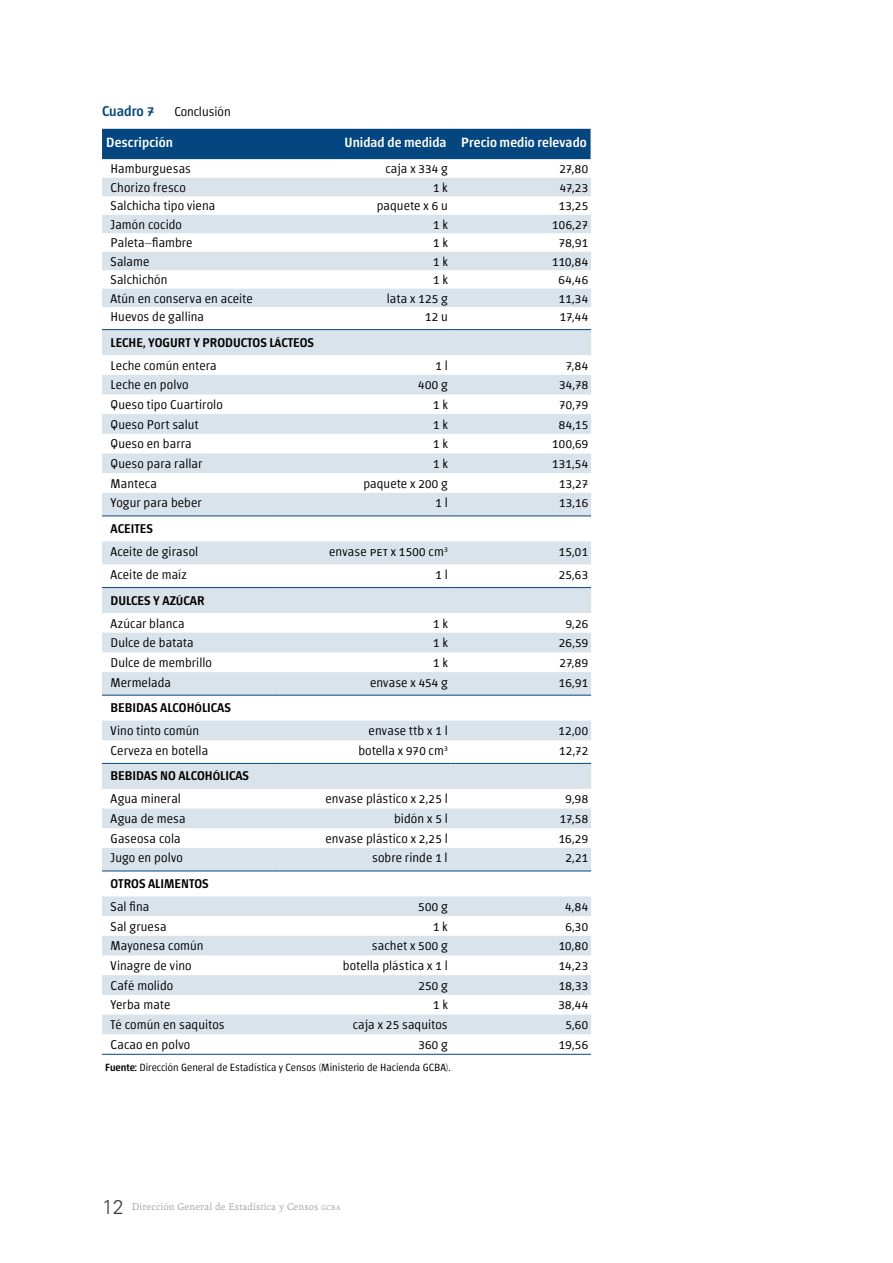
<style>
.page{position:relative;width:893px;height:1263px;background:#fff}
.page>*{position:absolute;margin:0;border:0;box-sizing:border-box;transform-origin:0 0}
.t1{font:500 14.25px "Chaco";color:#044780}
.t2{font:500 13.5px "Chaco";letter-spacing:.005em;color:#fff}
.t3{font:300 12.75px "Chaco";letter-spacing:.015em;color:#000}
.t4{font:500 12.75px "Chaco";color:#000}
.t5{font:300 10.5px "Chaco";color:#000}
.t6{font:10.5px "Andralis ND Os F";letter-spacing:.02em;color:#a8a8a7}
.s1{font-weight:500}
.s2{font-family:"Zurich BT";font-weight:300;font-size:19.5px;color:#3c3c3b}
.s3{font-size:7.35px}
</style>
<div class="page">
<div style="left:102px;top:129px;width:489px;height:30px;background:#044780"></div>
<svg style="left:102px;top:178px;width:489px;height:856px;fill:#dce5ed"></svg>
<hr style="left:102px;top:1054px;width:170px;height:1px;background:#044780">
<hr style="left:272px;top:1054px;width:179px;height:1px;background:#044780">
<hr style="left:451px;top:1054px;width:140px;height:1px;background:#044780">
<hr style="left:102px;top:329px;width:170px;height:1px;background:#044780">
<hr style="left:272px;top:329px;width:179px;height:1px;background:#044780">
<hr style="left:451px;top:329px;width:140px;height:1px;background:#044780">
<hr style="left:102px;top:515px;width:170px;height:1px;background:#044780">
<hr style="left:272px;top:515px;width:179px;height:1px;background:#044780">
<hr style="left:451px;top:515px;width:140px;height:1px;background:#044780">
<hr style="left:102px;top:587px;width:170px;height:1px;background:#044780">
<hr style="left:272px;top:587px;width:179px;height:1px;background:#044780">
<hr style="left:451px;top:587px;width:140px;height:1px;background:#044780">
<hr style="left:102px;top:695px;width:170px;height:1px;background:#044780">
<hr style="left:272px;top:695px;width:179px;height:1px;background:#044780">
<hr style="left:451px;top:695px;width:140px;height:1px;background:#044780">
<hr style="left:102px;top:763px;width:170px;height:1px;background:#044780">
<hr style="left:272px;top:763px;width:179px;height:1px;background:#044780">
<hr style="left:451px;top:763px;width:140px;height:1px;background:#044780">
<hr style="left:102px;top:871px;width:170px;height:1px;background:#044780">
<hr style="left:272px;top:871px;width:179px;height:1px;background:#044780">
<hr style="left:451px;top:871px;width:140px;height:1px;background:#044780">
<p class="t1" style="left:102px;top:105px;width:54px">Cuadro 7</p>
<p class="t3" style="left:174px;top:106px;width:58px">Conclusión</p>
<p class="t2" style="left:106px;top:136px;width:68px">Descripción</p>
<p class="t2" style="left:345px;top:136px;width:244px">Unidad de medida Precio medio relevado</p>
<p class="t3" style="left:111px;top:163px;width:82px">Hamburguesas</p>
<p class="t3" style="left:385px;top:163px;width:64px">caja x 334 g</p>
<p class="t3" style="left:560px;top:163px;width:30px">27,80</p>
<p class="t3" style="left:111px;top:182px;width:77px">Chorizo fresco</p>
<p class="t3" style="left:433px;top:182px;width:16px">1 k</p>
<p class="t3" style="left:560px;top:182px;width:30px">47,23</p>
<p class="t3" style="left:111px;top:200px;width:106px">Salchicha tipo viena</p>
<p class="t3" style="left:377px;top:200px;width:72px">paquete x 6 u</p>
<p class="t3" style="left:559px;top:200px;width:31px">13,25</p>
<p class="t3" style="left:111px;top:219px;width:73px">Jamón cocido</p>
<p class="t3" style="left:433px;top:219px;width:16px">1 k</p>
<p class="t3" style="left:552px;top:219px;width:37px">106,27</p>
<p class="t3" style="left:111px;top:237px;width:84px">Paleta–fiambre</p>
<p class="t3" style="left:433px;top:237px;width:16px">1 k</p>
<p class="t3" style="left:559px;top:237px;width:31px">78,91</p>
<p class="t3" style="left:111px;top:256px;width:40px">Salame</p>
<p class="t3" style="left:433px;top:256px;width:16px">1 k</p>
<p class="t3" style="left:552px;top:256px;width:37px">110,84</p>
<p class="t3" style="left:111px;top:274px;width:58px">Salchichón</p>
<p class="t3" style="left:433px;top:274px;width:16px">1 k</p>
<p class="t3" style="left:558px;top:274px;width:31px">64,46</p>
<p class="t3" style="left:111px;top:292px;width:144px">Atún en conserva en aceite</p>
<p class="t3" style="left:387px;top:292px;width:62px">lata x 125 g</p>
<p class="t3" style="left:559px;top:292px;width:31px">11,34</p>
<p class="t3" style="left:111px;top:311px;width:95px">Huevos de gallina</p>
<p class="t3" style="left:425px;top:311px;width:24px">12 u</p>
<p class="t3" style="left:560px;top:311px;width:30px">17,44</p>
<p class="t4" style="left:111px;top:336px;width:205px">LECHE, YOGURT Y PRODUCTOS LÁCTEOS</p>
<p class="t3" style="left:111px;top:359px;width:108px">Leche común entera</p>
<p class="t3" style="left:435px;top:359px;width:14px">1 l</p>
<p class="t3" style="left:566px;top:359px;width:24px">7,84</p>
<p class="t3" style="left:111px;top:379px;width:79px">Leche en polvo</p>
<p class="t3" style="left:418px;top:379px;width:31px">400 g</p>
<p class="t3" style="left:559px;top:379px;width:30px">34,78</p>
<p class="t3" style="left:111px;top:399px;width:114px">Queso tipo Cuartirolo</p>
<p class="t3" style="left:433px;top:399px;width:16px">1 k</p>
<p class="t3" style="left:559px;top:399px;width:30px">70,79</p>
<p class="t3" style="left:111px;top:418px;width:90px">Queso Port salut</p>
<p class="t3" style="left:433px;top:418px;width:16px">1 k</p>
<p class="t3" style="left:559px;top:418px;width:31px">84,15</p>
<p class="t3" style="left:111px;top:438px;width:83px">Queso en barra</p>
<p class="t3" style="left:433px;top:438px;width:16px">1 k</p>
<p class="t3" style="left:552px;top:438px;width:37px">100,69</p>
<p class="t3" style="left:111px;top:458px;width:93px">Queso para rallar</p>
<p class="t3" style="left:433px;top:458px;width:16px">1 k</p>
<p class="t3" style="left:552px;top:458px;width:38px">131,54</p>
<p class="t3" style="left:111px;top:478px;width:48px">Manteca</p>
<p class="t3" style="left:363px;top:478px;width:86px">paquete x 200 g</p>
<p class="t3" style="left:559px;top:478px;width:30px">13,27</p>
<p class="t3" style="left:111px;top:497px;width:93px">Yogur para beber</p>
<p class="t3" style="left:435px;top:497px;width:14px">1 l</p>
<p class="t3" style="left:559px;top:497px;width:30px">13,16</p>
<p class="t4" style="left:111px;top:523px;width:44px">ACEITES</p>
<p class="t3" style="left:111px;top:546px;width:89px">Aceite de girasol</p>
<p class="t3" style="left:329px;top:546px;width:120px">envase pet x 1500 cm<sup>3</sup></p>
<p class="t3" style="left:559px;top:546px;width:31px">15,01</p>
<p class="t3" style="left:111px;top:569px;width:78px">Aceite de maíz</p>
<p class="t3" style="left:435px;top:569px;width:14px">1 l</p>
<p class="t3" style="left:559px;top:569px;width:31px">25,63</p>
<p class="t4" style="left:111px;top:594px;width:96px">DULCES Y AZÚCAR</p>
<p class="t3" style="left:111px;top:617px;width:76px">Azúcar blanca</p>
<p class="t3" style="left:433px;top:617px;width:16px">1 k</p>
<p class="t3" style="left:566px;top:617px;width:24px">9,26</p>
<p class="t3" style="left:111px;top:637px;width:85px">Dulce de batata</p>
<p class="t3" style="left:433px;top:637px;width:16px">1 k</p>
<p class="t3" style="left:559px;top:637px;width:31px">26,59</p>
<p class="t3" style="left:111px;top:657px;width:103px">Dulce de membrillo</p>
<p class="t3" style="left:433px;top:657px;width:16px">1 k</p>
<p class="t3" style="left:560px;top:657px;width:30px">27,89</p>
<p class="t3" style="left:111px;top:676px;width:62px">Mermelada</p>
<p class="t3" style="left:370px;top:676px;width:79px">envase x 454 g</p>
<p class="t3" style="left:559px;top:676px;width:31px">16,91</p>
<p class="t4" style="left:111px;top:702px;width:122px">BEBIDAS ALCOHÓLICAS</p>
<p class="t3" style="left:111px;top:725px;width:90px">Vino tinto común</p>
<p class="t3" style="left:369px;top:725px;width:81px">envase ttb x 1 l</p>
<p class="t3" style="left:559px;top:725px;width:31px">12,00</p>
<p class="t3" style="left:111px;top:745px;width:99px">Cerveza en botella</p>
<p class="t3" style="left:358px;top:745px;width:91px">botella x 970 cm<sup>3</sup></p>
<p class="t3" style="left:559px;top:745px;width:30px">12,72</p>
<p class="t4" style="left:111px;top:770px;width:140px">BEBIDAS NO ALCOHÓLICAS</p>
<p class="t3" style="left:111px;top:793px;width:72px">Agua mineral</p>
<p class="t3" style="left:326px;top:793px;width:124px">envase plástico x 2,25 l</p>
<p class="t3" style="left:566px;top:793px;width:24px">9,98</p>
<p class="t3" style="left:111px;top:813px;width:77px">Agua de mesa</p>
<p class="t3" style="left:394px;top:813px;width:55px">bidón x 5 l</p>
<p class="t3" style="left:560px;top:813px;width:30px">17,58</p>
<p class="t3" style="left:111px;top:833px;width:72px">Gaseosa cola</p>
<p class="t3" style="left:326px;top:833px;width:124px">envase plástico x 2,25 l</p>
<p class="t3" style="left:559px;top:833px;width:31px">16,29</p>
<p class="t3" style="left:111px;top:852px;width:74px">Jugo en polvo</p>
<p class="t3" style="left:372px;top:852px;width:77px">sobre rinde 1 l</p>
<p class="t3" style="left:565px;top:852px;width:24px">2,21</p>
<p class="t4" style="left:111px;top:878px;width:100px">OTROS ALIMENTOS</p>
<p class="t3" style="left:111px;top:901px;width:40px">Sal fina</p>
<p class="t3" style="left:418px;top:901px;width:31px">500 g</p>
<p class="t3" style="left:565px;top:901px;width:24px">4,84</p>
<p class="t3" style="left:111px;top:920px;width:58px">Sal gruesa</p>
<p class="t3" style="left:433px;top:920px;width:16px">1 k</p>
<p class="t3" style="left:565px;top:920px;width:24px">6,30</p>
<p class="t3" style="left:111px;top:940px;width:94px">Mayonesa común</p>
<p class="t3" style="left:372px;top:940px;width:77px">sachet x 500 g</p>
<p class="t3" style="left:559px;top:940px;width:31px">10,80</p>
<p class="t3" style="left:111px;top:960px;width:83px">Vinagre de vino</p>
<p class="t3" style="left:343px;top:960px;width:106px">botella plástica x 1 l</p>
<p class="t3" style="left:559px;top:960px;width:31px">14,23</p>
<p class="t3" style="left:111px;top:979px;width:64px">Café molido</p>
<p class="t3" style="left:418px;top:979px;width:31px">250 g</p>
<p class="t3" style="left:559px;top:979px;width:31px">18,33</p>
<p class="t3" style="left:111px;top:999px;width:61px">Yerba mate</p>
<p class="t3" style="left:433px;top:999px;width:16px">1 k</p>
<p class="t3" style="left:559px;top:999px;width:31px">38,44</p>
<p class="t3" style="left:111px;top:1019px;width:116px">Té común en saquitos</p>
<p class="t3" style="left:353px;top:1019px;width:96px">caja x 25 saquitos</p>
<p class="t3" style="left:565px;top:1019px;width:24px">5,60</p>
<p class="t3" style="left:111px;top:1038px;width:81px">Cacao en polvo</p>
<p class="t3" style="left:418px;top:1038px;width:31px">360 g</p>
<p class="t3" style="left:559px;top:1038px;width:31px">19,56</p>
<p class="t5" style="left:105px;top:1062px;width:347px"><span class="s1">Fuente:</span> Dirección General de Estadística y Censos (Ministerio de Hacienda GCBA).</p>
<p class="t6" style="left:102px;top:1201px;width:240px"><span class="s2">12</span> Dirección General de Estadística y Censos <span class="s3">gcba</span></p>
</div>
